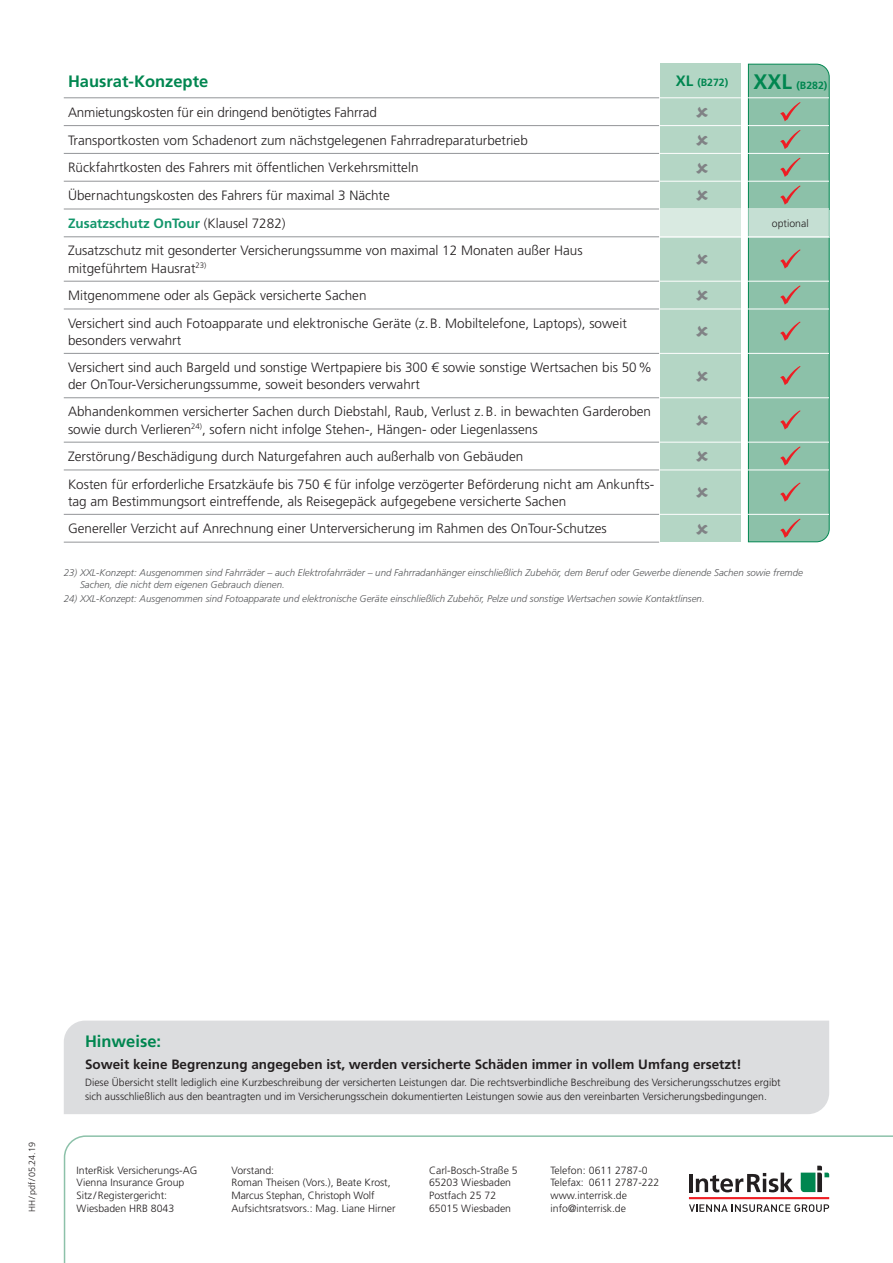
<style>
.page{position:relative;width:893px;height:1263px;background:#fff}
.page>*{position:absolute;margin:0;border:0;box-sizing:border-box;transform-origin:0 0}
.t1{font:700 16.5px "Frutiger LT Std";color:#008650}
.t2{font:300 13.5px/27.8px "Frutiger LT Std";color:#231f20}
.t3{font:700 13.5px "Frutiger LT Std";color:#231f20}
.t4{font:300 10.5px/12.8px "Frutiger LT Std";color:#231f20}
.t5{font:700 10.5px "Frutiger LT Std";color:#008650}
.t6{font:italic 300 9.75px/12px "Frutiger LT Std";color:#57585a}
.t7{font:300 9px "Frutiger LT Std";color:#231f20}
.s1{font-size:15px}
.s2{font-size:21px}
.s3{font-weight:700;color:#13966b}
</style>
<div class="page">
<div style="left:660px;top:64px;width:81px;height:478px;background:#b4d6c5"></div>
<div style="left:658px;top:210px;width:171px;height:27px;background:#d9eae1"></div>
<svg style="left:63px;top:1135px;width:830px;height:128px"></svg>
<hr style="left:689px;top:1197px;width:140px;height:2px;background:#ee1d23">
<svg style="left:689px;top:1204px;width:140px;height:8px"></svg>
<hr style="left:689px;top:1174px;width:3px;height:18px;background:#231f20">
<svg style="left:696px;top:1172px;width:97px;height:20px"></svg>
<svg style="left:801px;top:1166px;width:28px;height:26px"></svg>
<hr style="left:64px;top:125px;width:595px;height:1px;background:#939598">
<hr style="left:64px;top:153px;width:595px;height:1px;background:#939598">
<hr style="left:64px;top:181px;width:595px;height:1px;background:#939598">
<hr style="left:64px;top:236px;width:595px;height:1px;background:#939598">
<hr style="left:64px;top:281px;width:595px;height:1px;background:#939598">
<hr style="left:64px;top:309px;width:595px;height:1px;background:#939598">
<hr style="left:64px;top:353px;width:595px;height:1px;background:#939598">
<hr style="left:64px;top:397px;width:595px;height:1px;background:#939598">
<hr style="left:64px;top:442px;width:595px;height:1px;background:#939598">
<hr style="left:64px;top:470px;width:595px;height:1px;background:#939598">
<hr style="left:64px;top:514px;width:595px;height:1px;background:#939598">
<hr style="left:64px;top:542px;width:595px;height:1px;background:#939598">
<hr style="left:659px;top:236px;width:82px;height:1px;background:#fff">
<hr style="left:64px;top:209px;width:595px;height:1px;background:#939598">
<hr style="left:659px;top:209px;width:82px;height:1px;background:#fff">
<hr style="left:659px;top:97px;width:82px;height:1px;background:#fff">
<hr style="left:64px;top:97px;width:595px;height:1px;background:#939598">
<hr style="left:659px;top:125px;width:82px;height:1px;background:#fff">
<hr style="left:659px;top:153px;width:82px;height:1px;background:#fff">
<hr style="left:659px;top:181px;width:82px;height:1px;background:#fff">
<hr style="left:659px;top:281px;width:82px;height:1px;background:#fff">
<hr style="left:659px;top:309px;width:82px;height:1px;background:#fff">
<hr style="left:659px;top:353px;width:82px;height:1px;background:#fff">
<hr style="left:659px;top:397px;width:82px;height:1px;background:#fff">
<hr style="left:659px;top:442px;width:82px;height:1px;background:#fff">
<hr style="left:659px;top:470px;width:82px;height:1px;background:#fff">
<hr style="left:659px;top:514px;width:82px;height:1px;background:#fff">
<svg style="left:741px;top:63px;width:89px;height:480px;background:#99c4af"></svg>
<div style="left:64px;top:1020px;width:765px;height:94px;background:#dcdddf"></div>
<p class="t1" style="left:68px;top:72px;width:142px">Hausrat-Konzepte</p>
<p class="t5" style="left:676px;top:78px;width:153px"><span class="s1">XL</span> (B272) <span class="s2">XXL</span> (B282)</p>
<p class="t2" style="left:68px;top:98px;width:461px">Anmietungskosten für ein dringend benötigtes Fahrrad<br>Transportkosten vom Schadenort zum nächstgelegenen Fahrradreparaturbetrieb Rückfahrtkosten des Fahrers mit öffentlichen Verkehrsmitteln Übernachtungskosten des Fahrers für maximal 3 Nächte<br><span class="s3">Zusatzschutz OnTour</span> (Klausel 7282)</p>
<p class="t4" style="left:772px;top:217px;width:38px">optional</p>
<p class="t2" style="left:68px;top:242px;width:516px;line-height:17.2px">Zusatzschutz mit gesonderter Versicherungssumme von maximal 12 Monaten außer Haus mitgeführtem Hausrat<sup>23)</sup></p>
<p class="t2" style="left:68px;top:282px;width:560px">Mitgenommene oder als Gepäck versicherte Sachen<br>Versichert sind auch Fotoapparate und elektronische Geräte (z.B. Mobiltelefone, Laptops), soweit</p>
<p class="t2" style="left:68px;top:327px;width:585px;line-height:27.2px">besonders verwahrt<br>Versichert sind auch Bargeld und sonstige Wertpapiere bis 300 € sowie sonstige Wertsachen bis 50%</p>
<p class="t2" style="left:68px;top:371px;width:585px;line-height:27.2px">der OnTour-Versicherungssumme, soweit besonders verwahrt<br>Abhandenkommen versicherter Sachen durch Diebstahl, Raub, Verlust z.B. in bewachten Garderoben</p>
<p class="t2" style="left:68px;top:415px;width:588px">sowie durch Verlieren<sup>24)</sup>, sofern nicht infolge Stehen-, Hängen- oder Liegenlassens<br>Zerstörung/Beschädigung durch Naturgefahren auch außerhalb von Gebäuden<br>Kosten für erforderliche Ersatzkäufe bis 750 € für infolge verzögerter Beförderung nicht am Ankunfts-</p>
<p class="t2" style="left:68px;top:488px;width:540px">tag am Bestimmungsort eintreffende, als Reisegepäck aufgegebene versicherte Sachen<br>Genereller Verzicht auf Anrechnung einer Unterversicherung im Rahmen des OnTour-Schutzes</p>
<p class="t6" style="left:80px;top:566px;width:724px;text-indent:-16px">23) XXL-Konzept: Ausgenommen sind Fahrräder – auch Elektrofahrräder – und Fahrradanhänger einschließlich Zubehör, dem Beruf oder Gewerbe dienende Sachen sowie fremde<br>Sachen, die nicht dem eigenen Gebrauch dienen.</p>
<p class="t6" style="left:64px;top:592px;width:642px">24) XXL-Konzept: Ausgenommen sind Fotoapparate und elektronische Geräte einschließlich Zubehör, Pelze und sonstige Wertsachen sowie Kontaktlinsen.</p>
<p class="t7" style="left:27px;top:1212px;width:71px;rotate:-90deg">HH/pdf/05.24.19</p>
<p class="t1" style="left:85px;top:1032px;width:78px">Hinweise:</p>
<p class="t3" style="left:85px;top:1056px;width:658px">Soweit keine Begrenzung angegeben ist, werden versicherte Schäden immer in vollem Umfang ersetzt!</p>
<p class="t4" style="left:85px;top:1076px;width:697px;line-height:13.5px">Diese Übersicht stellt lediglich eine Kurzbeschreibung der versicherten Leistungen dar. Die rechtsverbindliche Beschreibung des Versicherungsschutzes ergibt sich ausschließlich aus den beantragten und im Versicherungsschein dokumentierten Leistungen sowie aus den vereinbarten Versicherungsbedingungen.</p>
<p class="t4" style="left:77px;top:1164px;width:122px">InterRisk Versicherungs-AG<br>Vienna Insurance Group<br>Sitz /Registergericht:<br>Wiesbaden HRB 8043</p>
<p class="t4" style="left:232px;top:1164px;width:166px">Vorstand:<br>Roman Theisen (Vors.), Beate Krost,<br>Marcus Stephan, Christoph Wolf<br>Aufsichtsratsvors.: Mag. Liane Hirner</p>
<p class="t4" style="left:429px;top:1164px;width:90px">Carl-Bosch-Straße 5<br>65203 Wiesbaden<br>Postfach 25 72<br>65015 Wiesbaden</p>
<p class="t4" style="left:551px;top:1164px;width:110px">Telefon: 0611 2787-0<br>Telefax: 0611 2787-222 www.interrisk.de info@interrisk.de</p>
</div>
